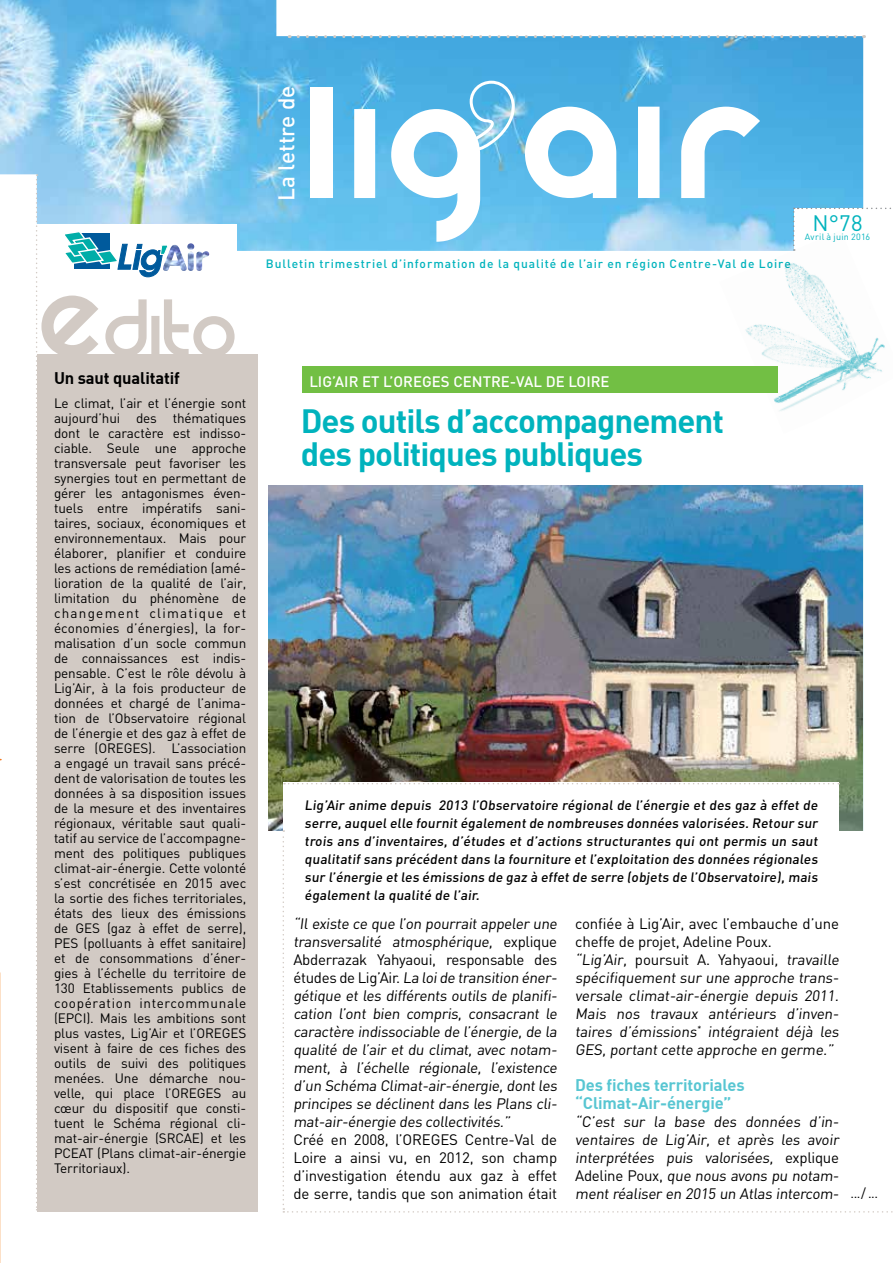
<style>
.page{position:relative;width:893px;height:1263px;background:#fff}
.page>*{position:absolute;margin:0;border:0;box-sizing:border-box;transform-origin:0 0}
.t1{font:127.05px "Vom Zom";color:#fff}
.t2{font:33px/33px "DIN Bold";letter-spacing:-.03em;color:#00b3bd}
.t3{font:500 22.5px "DIN";color:#fff}
.t4{font:22.05px "DIN";color:#00b3bd}
.t5{font:16.5px/18px "DIN Bold";letter-spacing:-.01em;color:#58c6d2}
.t6{font:16.5px "DIN Bold";letter-spacing:-.01em;color:#000}
.t7{font:15px/18px "DIN";letter-spacing:-.01em;color:#000}
.t8{font:500 15px "DIN";color:#fff}
.t9{font:13.5px/15px "DIN";letter-spacing:-.01em;color:#000;text-align:justify}
.t10{font:500 13.5px/18px "DIN";color:#000;text-align:justify}
.t11{font:500 12px "DIN";letter-spacing:.075em;color:#00b3bd}
.t12{font:9px "DIN";letter-spacing:.02em;color:#00b3bd}
.s1{font-size:130.5px}
</style>
<div class="page">
<img style="left:268px;top:485px;width:595px;height:345px">
<img style="left:0;top:0;width:863px;height:251px">
<div style="left:37px;top:354px;width:220px;height:858px;background:#d2cac4"></div>
<svg style="left:298px;top:35px;width:566px;height:3px"></svg>
<svg style="left:793px;top:208px;width:98px;height:22px"></svg>
<svg style="left:467px;top:79px;width:49px;height:72px;background:#7ac3e8"></svg>
<img style="left:719px;top:230px;width:166px;height:181px">
<div style="left:302px;top:367px;width:476px;height:26px;background:#72bf44"></div>
<svg style="left:36px;top:174px;width:199px;height:1036px"></svg>
<img style="left:163px;top:243px;width:46px;height:28px">
<div style="left:283px;top:783px;width:556px;height:123px;background:#fff"></div>
<svg style="left:284px;top:783px;width:555px;height:1px"></svg>
<img style="left:0;top:973px;width:1px;height:290px">
<h3 class="t3" style="left:272px;top:201px;width:117px;rotate:-90deg">La lettre de</h3>
<h1 class="t1" style="left:306px;top:88px;width:460px">Lig <span class="s1">Air</span></h1>
<p class="t11" style="left:266px;top:256px;width:526px">Bulletin trimestriel d’information de la qualité de l’air en région Centre-Val de Loire</p>
<h3 class="t4" style="left:812px;top:209px;width:52px">N°78</h3>
<p class="t12" style="left:805px;top:231px;width:67px">Avril à juin 2016</p>
<p class="t6" style="left:54px;top:368px;width:127px">Un saut qualitatif</p>
<p class="t8" style="left:309px;top:372px;width:302px">LIG’AIR ET L’OREGES CENTRE-VAL DE LOIRE</p>
<p class="t9" style="left:54px;top:395px;width:194px">Le climat, l’air et l’énergie sont aujourd’hui des thématiques dont le caractère est indisso&shy;ciable. Seule une approche transversale peut favoriser les synergies tout en permettant de gérer les antagonismes éven&shy;tuels entre impératifs sani&shy;taires, sociaux, économiques et environnementaux. Mais pour élaborer, planifier et conduire les actions de remédiation (amé&shy;lioration de la qualité de l’air, limitation du phénomène de changement climatique et économies d’énergies), la for&shy;malisation d’un socle commun de connaissances est indis&shy;pensable. C’est le rôle dévolu à Lig’Air, à la fois producteur de données et chargé de l’anima&shy;tion de l’Observatoire régional de l’énergie et des gaz à effet de serre (OREGES). L’association a engagé un travail sans précé&shy;dent de valorisation de toutes les données à sa disposition issues de la mesure et des inventaires régionaux, véritable saut quali&shy;tatif au service de l’accompagne&shy;ment des politiques publiques climat-air-énergie. Cette volonté s’est concrétisée en 2015 avec la sortie des fiches territoriales, états des lieux des émissions de GES (gaz à effet de serre), PES (polluants à effet sanitaire) et de consommations d’éner&shy;gies à l’échelle du territoire de 130 Etablissements publics de coopération intercommunale (EPCI). Mais les ambitions sont plus vastes, Lig’Air et l’OREGES visent à faire de ces fiches des outils de suivi des politiques menées. Une démarche nou&shy;velle, qui place l’OREGES au cœur du dispositif que consti&shy;tuent le Schéma régional cli&shy;mat-air-énergie (SRCAE) et les PCEAT (Plans climat-air-énergie Territoriaux).</p>
<h2 class="t2" style="left:301px;top:403px;width:425px">Des outils d’accompagnement des politiques publiques</h2>
<p class="t10" style="left:305px;top:796px;width:517px">Lig’Air anime depuis 2013 l’Observatoire régional de l’énergie et des gaz à effet de serre, auquel elle fournit également de nombreuses données valorisées. Retour sur trois ans d’inventaires, d’études et d’actions structurantes qui ont permis un saut qualitatif sans précédent dans la fourniture et l’exploitation des données régionales sur l’énergie et les émissions de gaz à effet de serre (objets de l’Observatoire), mais également la qualité de l’air.</p>
<p class="t7" style="left:293px;top:914px;width:268px">“Il existe ce que l’on pourrait appeler une transversalité atmosphérique, explique Abderrazak Yahyaoui, responsable des études de Lig’Air. La loide transition éner&shy;gétique et les différents outils de planifi&shy;cation l’ont bien compris, consacrant le caractère indissociable de l’énergie, de la qualité de l’air et du climat, avec notam&shy;ment, à l’échelle régionale, l’existence d’un Schéma Climat-air-énergie, dont les principes se déclinent dans les Plans cli&shy;mat-air-énergie des collectivités.”<br>Créé en 2008, l’OREGES Centre-Val de Loire a ainsi vu, en 2012, son champ d’investigation étendu aux gaz à effet de serre, tandis que son animation était</p>
<p class="t7" style="left:575px;top:914px;width:268px">confiée à Lig’Air, avec l’embauche d’une cheffe de projet, Adeline Poux.<br>“Lig’Air, poursuit A. Yahyaoui, travaille spécifiquement sur une approche trans&shy;versale climat-air-énergie depuis 2011.<br>Mais nos travaux antérieurs d’inven&shy;taires d’émissions<sup>*</sup> intégraient déjà les GES, portant cette approche en germe.”</p>
<p class="t5" style="left:575px;top:1075px;width:171px">Des fiches territoriales “Climat-Air-énergie”</p>
<p class="t7" style="left:575px;top:1112px;width:267px">“C’est sur la base des données d’in&shy;ventaires de Lig’Air, et après les avoir interprétées puis valorisées, explique Adeline Poux, que nous avons pu notam&shy;ment réaliser en 2015 un Atlas intercom-</p>
<p class="t9" style="left:851px;top:1185px;width:29px">.../ ...</p>
</div>
